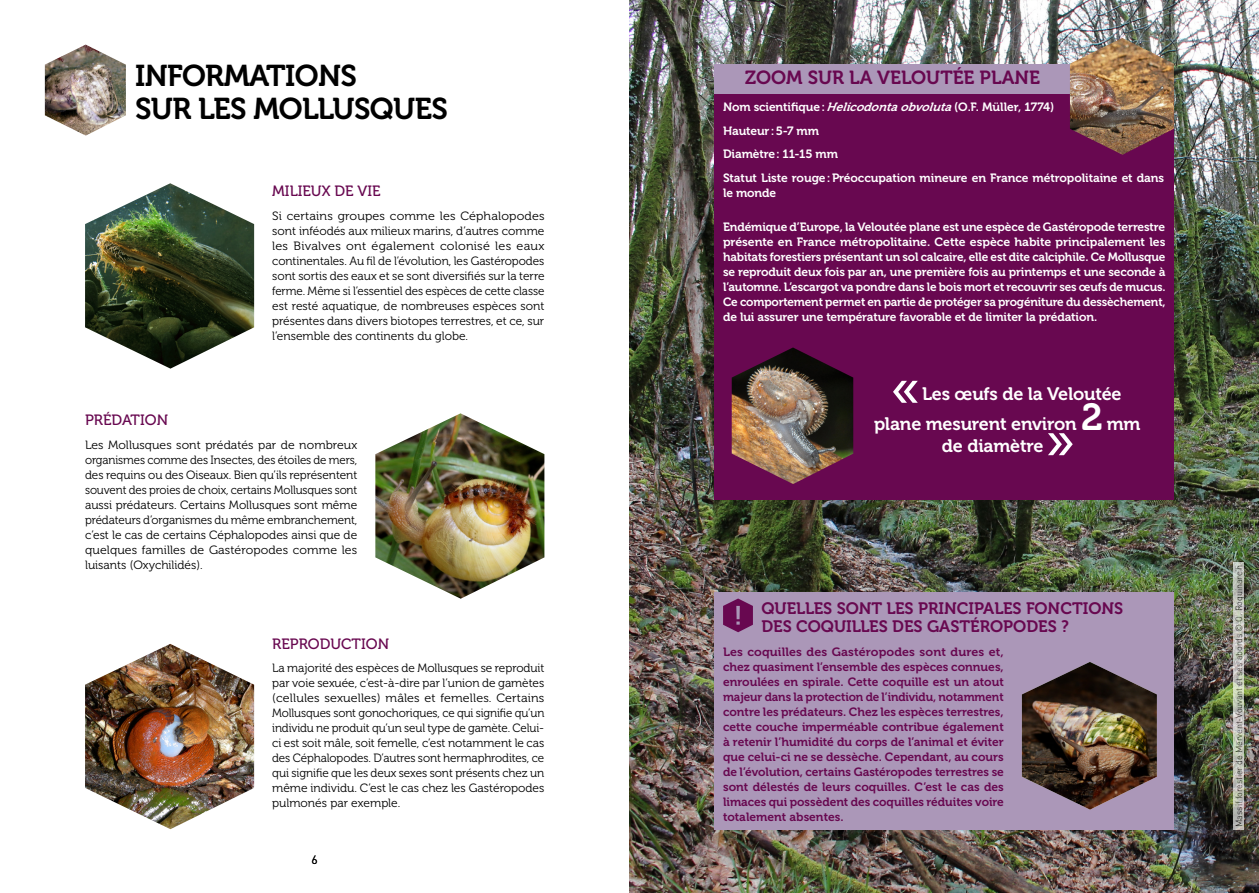
<style>
.page{position:relative;width:1259px;height:893px;background:#fff}
.page>*{position:absolute;margin:0;border:0;box-sizing:border-box;transform-origin:0 0}
.t1{font:30px/32.2px "Museo 700";letter-spacing:-.02em;color:#000}
.t2{font:18.9px "Museo 700";color:#680850}
.t3{font:18px/30px "Museo 700";letter-spacing:-.01em;color:#fff}
.t4{font:16.5px/18px "Museo 700";color:#680850}
.t5{font:14.85px "Museo 500";color:#680850}
.t6{font:12px/15px "Museo 300";color:#000;text-align:justify}
.t7{font:12px/15px "Museo 700";letter-spacing:-.01em;color:#fff;text-align:justify}
.t8{font:12px/15px "Museo 700";color:#680850;text-align:justify}
.t9{font:12px/15px "Museo 300";color:#000;text-align:justify;scale:1.04 1}
.t10{font:12px "DIN Pro";color:#000}
.t11{font:300 9px "DIN Pro";letter-spacing:-.01em;color:#000}
.s1{font-style:italic}
.s2{font-size:37.5px}
</style>
<div class="page">
<img style="left:629px;top:0;width:630px;height:893px">
<svg style="left:1233px;top:562px;width:11px;height:267px;background:#c5c7be"></svg>
<div style="left:714px;top:93px;width:460px;height:407px;background:#680850"></div>
<div style="left:714px;top:64px;width:356px;height:30px;background:#ab97b8"></div>
<img style="left:1070px;top:38px;width:104px;height:117px">
<img style="left:731px;top:347px;width:122px;height:137px">
<svg style="left:893px;top:381px;width:24px;height:22px"></svg>
<svg style="left:1048px;top:433px;width:24px;height:22px"></svg>
<img style="left:375px;top:413px;width:169px;height:186px">
<img style="left:85px;top:644px;width:169px;height:185px">
<img style="left:45px;top:45px;width:81px;height:91px">
<div style="left:714px;top:592px;width:460px;height:237px;background:#ab97b8"></div>
<svg style="left:723px;top:598px;width:30px;height:34px"></svg>
<img style="left:1022px;top:662px;width:135px;height:148px">
<img style="left:85px;top:183px;width:169px;height:186px">
<h1 class="t1" style="left:135px;top:60px;width:314px">INFORMATIONS<br>SUR LES MOLLUSQUES</h1>
<p class="t5" style="left:272px;top:183px;width:110px">MILIEUX DE VIE</p>
<p class="t9" style="left:272px;top:208px;width:263px">Si certains groupes comme les Céphalopodes sont inféodés aux milieux marins, d’autres comme les Bivalves ont également colonisé les eaux continentales. Au fil de l’évolution, les Gastéropodes sont sortis des eaux et se sont diversifiés sur la terre ferme. Même si l’essentiel des espèces de cette classe est resté aquatique, de nombreuses espèces sont présentes dans divers biotopes terrestres, et ce, sur l’ensemble des continents du globe.</p>
<p class="t5" style="left:85px;top:412px;width:84px">PRÉDATION</p>
<p class="t6" style="left:85px;top:438px;width:274px">Les Mollusques sont prédatés par de nombreux organismes comme des Insectes, des étoiles de mers, des requins ou des Oiseaux. Bien qu’ils représentent souvent des proies de choix, certains Mollusques sont aussi prédateurs. Certains Mollusques sont même prédateurs d’organismes du même embranchement, c’est le cas de certains Céphalopodes ainsi que de quelques familles de Gastéropodes comme les luisants (Oxychilidés).</p>
<p class="t5" style="left:272px;top:635px;width:118px">REPRODUCTION</p>
<p class="t6" style="left:272px;top:661px;width:274px">La majorité des espèces de Mollusques se reproduit par voie sexuée, c’est-à-dire par l’union de gamètes (cellules sexuelles) mâles et femelles. Certains Mollusques sont gonochoriques, ce qui signifie qu’un individu ne produit qu’un seul type de gamète. Celui&shy;ci est soit mâle, soit femelle, c’est notamment le cas des Céphalopodes. D’autres sont hermaphrodites, ce qui signifie que les deux sexes sont présents chez un même individu. C’est le cas chez les Gastéropodes pulmonés par exemple.</p>
<h2 class="t2" style="left:745px;top:67px;width:296px">ZOOM SUR LA VELOUTÉE PLANE</h2>
<p class="t7" style="left:723px;top:95px;width:443px;line-height:23.5px;text-align:left">Nom scientifique:<span class="s1">Helicodontaobvoluta</span>(O.F. Müller, 1774)<br>Hauteur :5-7 mm<br>Diamètre: 11-15 mm<br>Statut Liste rouge:Préoccupation mineure en France métropolitaine et dans</p>
<p class="t7" style="left:723px;top:185px;width:55px">le monde</p>
<p class="t7" style="left:723px;top:220px;width:444px">Endémique d’Europe, la Veloutée plane est une espèce de Gastéropode terrestre présente en France métropolitaine. Cette espèce habite principalement les habitats forestiers présentant un sol calcaire, elle est dite calciphile. Ce Mollusque se reproduit deux fois par an, une première fois au printemps et une seconde à l’automne. L’escargot va pondre dans le bois mort et recouvrir ses œufs de mucus.<br>Ce comportement permet en partie de protéger sa progéniture du dessèchement, de lui assurer une température favorable et de limiter la prédation.</p>
<h3 class="t3" style="left:874px;top:379px;width:268px;text-indent:48px">Les œufs de la Veloutée plane mesurent environ <span class="s2">2</span> mm</h3>
<h3 class="t3" style="left:942px;top:431px;width:103px">de diamètre</h3>
<h3 class="t4" style="left:761px;top:600px;width:363px">QUELLES SONT LES PRINCIPALES FONCTIONS<br>DES COQUILLES DES GASTÉROPODES ?</h3>
<p class="t8" style="left:723px;top:644px;width:282px">Les coquilles des Gastéropodes sont dures et, chez quasiment l’ensemble des espèces connues, enroulées en spirale. Cette coquille est un atout majeur dans la protection de l’individu, notamment contre les prédateurs. Chez les espèces terrestres, cette couche imperméable contribue également à retenir l’humidité du corps de l’animal et éviter que celui-ci ne se dessèche. Cependant, au cours de l’évolution, certains Gastéropodes terrestres se sont délestés de leurs coquilles. C’est le cas des limaces qui possèdent des coquilles réduites voire totalement absentes.</p>
<p class="t10" style="left:312px;top:850px;width:8px">6</p>
<p class="t10" style="left:941px;top:850px;width:8px">7</p>
<p class="t11" style="left:1232px;top:827px;width:264px;rotate:-90deg">Massif forestier de Mervent-Vouvant et ses abords © O. Roquinarc’h</p>
</div>
